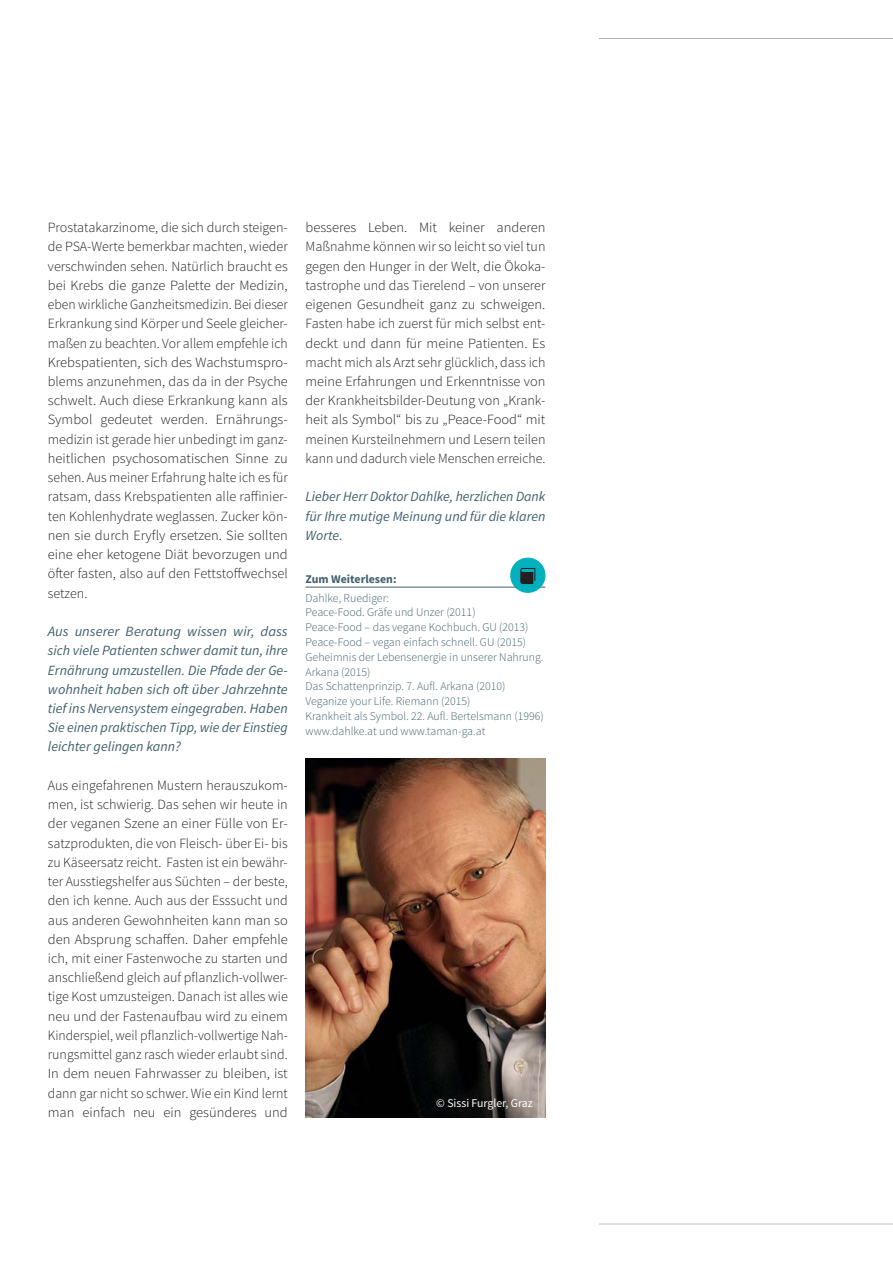
<style>
.page{position:relative;width:893px;height:1263px;background:#fff}
.page>*{position:absolute;margin:0;border:0;box-sizing:border-box;transform-origin:0 0}
.t1{font:300 14.1px/19.2px "Source Sans Pro";color:#231f20;text-align:justify}
.t2{font:italic 14.1px/19.2px "Source Sans Pro";color:#41606e;text-align:justify}
.t3{font:300 11.85px/14.9px "Source Sans Pro";color:#41606e}
.t4{font:11.85px "Source Sans Pro";color:#fff}
.t5{font:700 11.85px "Source Sans Pro";color:#41606e}
</style>
<div class="page">
<hr style="left:305px;top:587px;width:240px;height:1px;background:#41606e">
<div style="left:510px;top:558px;width:35px;height:35px;background:#00b0bd;border-radius:50%"></div>
<svg style="left:520px;top:568px;width:15px;height:16px"></svg>
<img style="left:306px;top:758px;width:239px;height:360px">
<p class="t1" style="left:48px;top:219px;width:241px">Prostatakarzinome, die sich durch steigen&shy;de PSA-Werte bemerkbar machten, wieder verschwinden sehen. Natürlich braucht es bei Krebs die ganze Palette der Medizin, eben wirkliche Ganzheitsmedizin. Bei dieser Erkrankung sind Körper und Seele gleicher&shy;maßen zu beachten. Vor allem empfehle ich Krebspatienten, sich des Wachstumspro&shy;blems anzunehmen, das da in der Psyche schwelt. Auch diese Erkrankung kann als Symbol gedeutet werden. Ernährungs&shy;medizin ist gerade hier unbedingt im ganz&shy;heitlichen psychosomatischen Sinne zu sehen. Aus meiner Erfahrung halte ich es für ratsam, dass Krebspatienten alle raffinier&shy;ten Kohlenhydrate weglassen. Zucker kön&shy;nen sie durch Eryfly ersetzen. Sie sollten eine eher ketogene Diät bevorzugen und öfter fasten, also auf den Fettstoffwechsel setzen.</p>
<p class="t2" style="left:48px;top:623px;width:241px">Aus unserer Beratung wissen wir, dass sich viele Patienten schwer damit tun, ihre Ernährung umzustellen. Die Pfade der Ge&shy;wohnheit haben sich oft über Jahrzehnte tief ins Nervensystem eingegraben. Haben Sie einen praktischen Tipp, wie der Einstieg leichter gelingen kann?</p>
<p class="t1" style="left:48px;top:777px;width:241px">Aus eingefahrenen Mustern herauszukom&shy;men, ist schwierig. Das sehen wir heute in der veganen Szene an einer Fülle von Er&shy;satzprodukten, die von Fleisch- über Ei- bis zu Käseersatz reicht. Fasten ist ein bewähr&shy;ter Ausstiegshelfer aus Süchten – der beste, den ich kenne. Auch aus der Esssucht und aus anderen Gewohnheiten kann man so den Absprung schaffen. Daher empfehle ich, mit einer Fastenwoche zu starten und anschließend gleich auf pflanzlich-vollwer&shy;tige Kost umzusteigen. Danach ist alles wie neu und der Fastenaufbau wird zu einem Kinderspiel, weil pflanzlich-vollwertige Nah&shy;rungsmittel ganz rasch wieder erlaubt sind.<br>In dem neuen Fahrwasser zu bleiben, ist dann gar nicht so schwer. Wie ein Kind lernt man einfach neu ein gesünderes und</p>
<p class="t1" style="left:305px;top:219px;width:241px">besseres Leben. Mit keiner anderen Maßnahme können wir so leicht so viel tun gegen den Hunger in der Welt, die Ökoka&shy;tastrophe und das Tierelend – von unserer eigenen Gesundheit ganz zu schweigen.<br>Fasten habe ich zuerst für mich selbst ent&shy;deckt und dann für meine Patienten. Es macht mich als Arzt sehr glücklich, dass ich meine Erfahrungen und Erkenntnisse von der Krankheitsbilder-Deutung von „Krank&shy;heit als Symbol“ bis zu „Peace-Food“ mit meinen Kursteilnehmern und Lesern teilen kann und dadurch viele Menschen erreiche.</p>
<p class="t2" style="left:305px;top:488px;width:241px">Lieber Herr Doktor Dahlke, herzlichen Dank für Ihre mutige Meinung und für die klaren Worte.</p>
<p class="t5" style="left:305px;top:572px;width:93px">Zum Weiterlesen:</p>
<p class="t3" style="left:305px;top:591px;width:239px">Dahlke, Ruediger:<br>Peace-Food. Gräfe und Unzer (2011)<br>Peace-Food – das vegane Kochbuch. GU (2013)<br>Peace-Food – vegan einfach schnell. GU (2015)<br>Geheimnis der Lebensenergie in unserer Nahrung.<br>Arkana (2015)<br>Das Schattenprinzip. 7. Aufl. Arkana (2010)<br>Veganize your Life. Riemann (2015)<br>Krankheit als Symbol. 22. Aufl. Bertelsmann (1996) www.dahlke.at und www.taman-ga.at</p>
<p class="t4" style="left:436px;top:1096px;width:98px">© Sissi Furgler, Graz</p>
</div>
